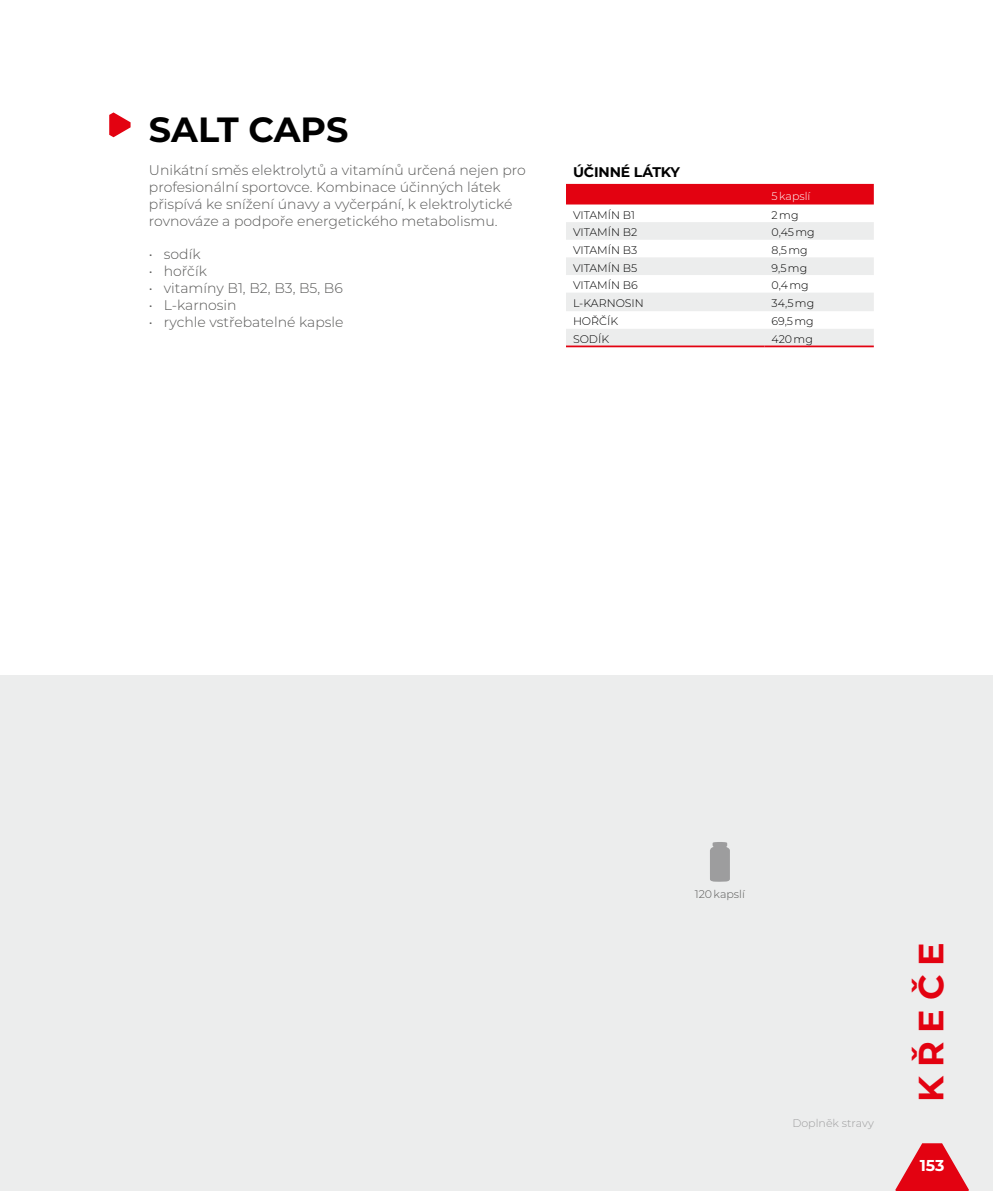
<style>
.page{position:relative;width:993px;height:1191px;background:#fff}
.page>*{position:absolute;margin:0;border:0;box-sizing:border-box;transform-origin:0 0}
.product_name{font:700 35px "Montserrat";color:#000}
.t1{font:700 35px "Montserrat";letter-spacing:.25em;color:#e30211}
.t2{font:700 15.75px "Montserrat";color:#fff}
.product_intro{font:300 14px/16.8px "Montserrat";color:#575756}
.t_nutririon_header{font:700 14px "Montserrat";letter-spacing:-.01em;color:#000}
.t_nutririon_data{font:300 11.03px "Montserrat";color:#000}
.category_food_suppl{font:300 11.03px "Montserrat";color:#9d9d9e}
.product_package_type{font:300 11.03px "Montserrat";color:#575756}
.t_nutririon_sub_head{font:300 11.03px "Montserrat";color:#fff}
</style>
<div class="page">
<div style="left:0;top:675px;width:992px;height:516px;background:#eceded"></div>
<svg style="left:895px;top:1143px;width:73px;height:48px;background:#e6555f"></svg>
<svg style="left:109px;top:112px;width:21px;height:25px"></svg>
<svg style="left:566px;top:183px;width:307px;height:22px"></svg>
<div style="left:566px;top:184px;width:307px;height:20px;background:#e30211"></div>
<svg style="left:566px;top:222px;width:307px;height:123px"></svg>
<hr style="left:566px;top:345px;width:198px;height:2px;background:#e30211">
<hr style="left:764px;top:345px;width:109px;height:2px;background:#e30211">
<div style="left:692px;top:828px;width:54px;height:53px;background:#eceded"></div>
<svg style="left:710px;top:842px;width:19px;height:39px"></svg>
<p class="product_name" style="left:149px;top:104px;width:201px">SALT CAPS</p>
<p class="product_intro" style="left:149px;top:161px;width:378px">Unikátní směs elektrolytů a vitamínů určená nejen pro profesionální sportovce. Kombinace účinných látek přispívá ke snížení únavy a vyčerpání, k elektrolytické rovnováze a podpoře energetického metabolismu.</p>
<p class="product_intro" style="left:149px;top:245px;width:53px">• sodík</p>
<p class="product_intro" style="left:149px;top:262px;width:59px">• hořčík</p>
<p class="product_intro" style="left:149px;top:279px;width:195px">• vitamíny B1, B2, B3, B5, B6</p>
<p class="product_intro" style="left:149px;top:296px;width:89px">• L-karnosin</p>
<p class="product_intro" style="left:149px;top:313px;width:196px">• rychle vstřebatelné kapsle</p>
<p class="t_nutririon_header" style="left:573px;top:162px;width:108px">ÚČINNÉ LÁTKY</p>
<p class="t_nutririon_sub_head" style="left:771px;top:188px;width:40px">5 kapslí</p>
<p class="t_nutririon_data" style="left:573px;top:207px;width:64px">VITAMÍN B1</p>
<p class="t_nutririon_data" style="left:771px;top:207px;width:28px">2 mg</p>
<p class="t_nutririon_data" style="left:573px;top:225px;width:66px">VITAMÍN B2</p>
<p class="t_nutririon_data" style="left:771px;top:225px;width:45px">0,45 mg</p>
<p class="t_nutririon_data" style="left:573px;top:242px;width:66px">VITAMÍN B3</p>
<p class="t_nutririon_data" style="left:771px;top:242px;width:38px">8,5 mg</p>
<p class="t_nutririon_data" style="left:573px;top:260px;width:66px">VITAMÍN B5</p>
<p class="t_nutririon_data" style="left:771px;top:260px;width:37px">9,5 mg</p>
<p class="t_nutririon_data" style="left:573px;top:278px;width:66px">VITAMÍN B6</p>
<p class="t_nutririon_data" style="left:771px;top:278px;width:39px">0,4 mg</p>
<p class="t_nutririon_data" style="left:573px;top:296px;width:72px">L-KARNOSIN</p>
<p class="t_nutririon_data" style="left:771px;top:296px;width:44px">34,5 mg</p>
<p class="t_nutririon_data" style="left:573px;top:314px;width:47px">HOŘČÍK</p>
<p class="t_nutririon_data" style="left:771px;top:314px;width:44px">69,5 mg</p>
<p class="t_nutririon_data" style="left:573px;top:331px;width:38px">SODÍK</p>
<p class="t_nutririon_data" style="left:771px;top:331px;width:43px">420 mg</p>
<p class="product_package_type" style="left:694px;top:886px;width:51px">120 kapslí</p>
<p class="category_food_suppl" style="left:792px;top:1115px;width:83px">Doplněk stravy</p>
<h1 class="t1" style="left:905px;top:1101px;width:161px;rotate:-90deg">KŘEČE</h1>
<p class="t2" style="left:919px;top:1154px;width:26px">153</p>
</div>
